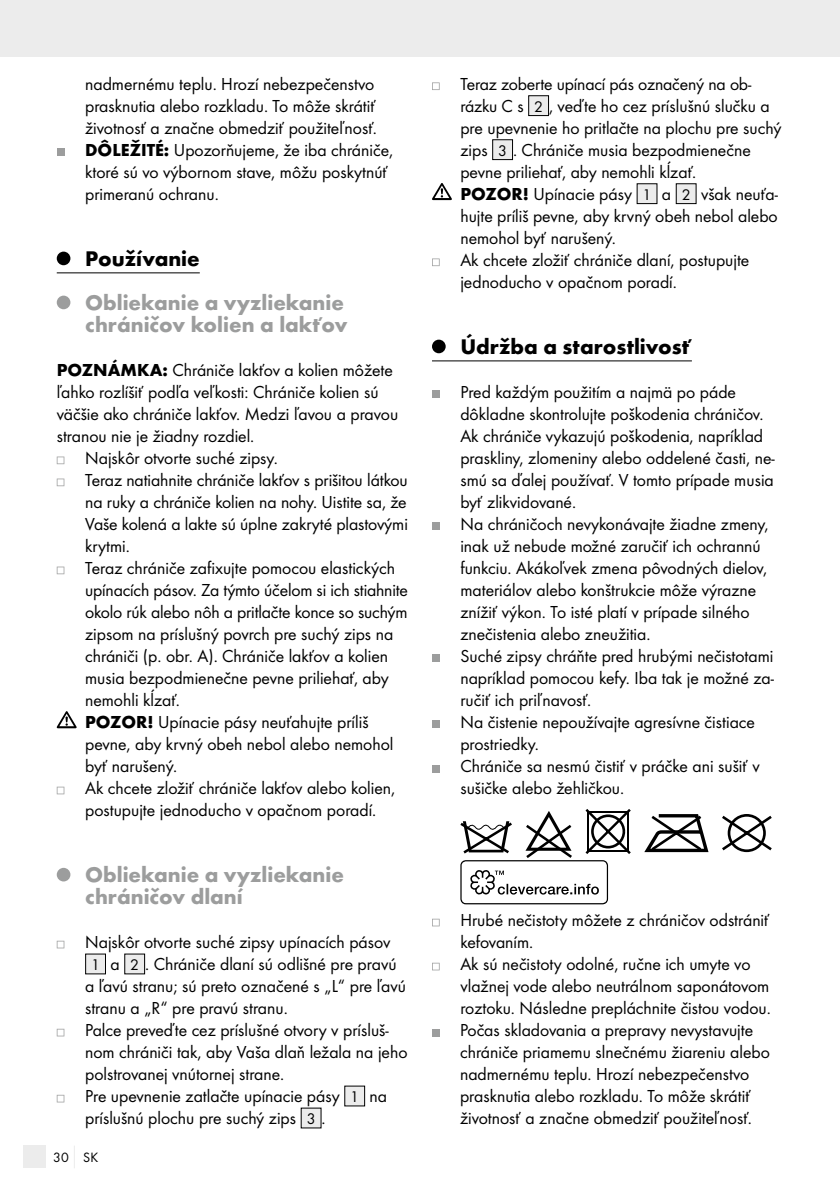
<style>
.page{position:relative;width:840px;height:1191px;background:#fff}
.page>*{position:absolute;margin:0;border:0;box-sizing:border-box;transform-origin:0 0}
.t1{font:700 22px/22px "Futura";color:#9c9d9d}
.t2{font:700 22px "Futura";color:#000}
.t3{font:18px/22px "Futura Boo";color:#000}
.t4{font:14px "Futura Boo";color:#000}
.s1{font-family:"Futura";font-weight:700}
.s2{font-size:16px}
</style>
<div class="page">
<div style="left:0;top:0;width:839px;height:57px;background:#ececec"></div>
<div style="left:23px;top:1145px;width:22px;height:23px;background:#ececec"></div>
<svg style="left:74px;top:1146px;width:1px;height:22px"></svg>
<hr style="left:57px;top:272px;width:143px;height:1px;background:#000">
<div style="left:57px;top:148px;width:7px;height:8px;background:#9c9d9d"></div>
<div style="left:57px;top:252px;width:13px;height:13px;background:#000;border-radius:50%"></div>
<div style="left:57px;top:296px;width:13px;height:13px;background:#9c9d9d;border-radius:50%"></div>
<svg style="left:57px;top:456px;width:7px;height:8px"></svg>
<svg style="left:57px;top:478px;width:7px;height:8px"></svg>
<svg style="left:57px;top:566px;width:7px;height:8px"></svg>
<svg style="left:57px;top:711px;width:20px;height:17px"></svg>
<svg style="left:57px;top:786px;width:7px;height:8px"></svg>
<div style="left:57px;top:868px;width:13px;height:13px;background:#9c9d9d;border-radius:50%"></div>
<svg style="left:57px;top:940px;width:7px;height:8px"></svg>
<div style="left:86px;top:954px;width:19px;height:20px;background:#ececec"></div>
<div style="left:85px;top:953px;width:21px;height:21px;border:1px solid #000"></div>
<div style="left:125px;top:954px;width:19px;height:20px;background:#ececec"></div>
<div style="left:124px;top:953px;width:21px;height:21px;border:1px solid #000"></div>
<svg style="left:57px;top:1028px;width:7px;height:8px"></svg>
<svg style="left:57px;top:1094px;width:7px;height:8px"></svg>
<div style="left:344px;top:1086px;width:20px;height:20px;background:#ececec"></div>
<div style="left:301px;top:1108px;width:20px;height:20px;background:#ececec"></div>
<hr style="left:432px;top:360px;width:259px;height:1px;background:#000">
<svg style="left:432px;top:82px;width:7px;height:8px"></svg>
<div style="left:528px;top:96px;width:20px;height:20px;background:#ececec"></div>
<div style="left:528px;top:95px;width:20px;height:21px;border:1px solid #000"></div>
<div style="left:492px;top:140px;width:20px;height:20px;background:#ececec"></div>
<div style="left:492px;top:139px;width:20px;height:21px;border:1px solid #000"></div>
<svg style="left:432px;top:183px;width:19px;height:17px"></svg>
<div style="left:636px;top:184px;width:20px;height:20px;background:#ececec"></div>
<div style="left:636px;top:183px;width:21px;height:21px;border:1px solid #000"></div>
<div style="left:675px;top:184px;width:20px;height:20px;background:#ececec"></div>
<div style="left:675px;top:183px;width:21px;height:21px;border:1px solid #000"></div>
<svg style="left:432px;top:258px;width:7px;height:8px"></svg>
<div style="left:432px;top:340px;width:13px;height:13px;background:#000;border-radius:50%"></div>
<div style="left:432px;top:390px;width:7px;height:8px;background:#9c9d9d"></div>
<div style="left:432px;top:522px;width:7px;height:8px;background:#9c9d9d"></div>
<div style="left:432px;top:654px;width:7px;height:8px;background:#9c9d9d"></div>
<div style="left:432px;top:720px;width:7px;height:8px;background:#9c9d9d"></div>
<div style="left:432px;top:764px;width:7px;height:8px;background:#9c9d9d"></div>
<svg style="left:644px;top:814px;width:65px;height:39px"></svg>
<svg style="left:722px;top:814px;width:50px;height:39px"></svg>
<svg style="left:460px;top:809px;width:171px;height:95px"></svg>
<svg style="left:432px;top:918px;width:7px;height:8px"></svg>
<svg style="left:432px;top:962px;width:7px;height:8px"></svg>
<div style="left:432px;top:1028px;width:7px;height:8px;background:#9c9d9d"></div>
<p class="t3" style="left:85px;top:73px;width:309px">nadmernému teplu. Hrozí nebezpečenstvo prasknutia alebo rozkladu. To môže skrátiť životnosť a značne obmedziť použiteľnosť.<br><span class="s1">DÔLEŽITÉ:</span> Upozorňujeme, že iba chrániče, ktoré sú vo výbornom stave, môžu poskytnúť primeranú ochranu.</p>
<p class="t2" style="left:85px;top:245px;width:116px">Používanie</p>
<p class="t1" style="left:85px;top:291px;width:263px">Obliekanie a vyzliekanie chráničov kolien a lakťov</p>
<p class="t3" style="left:57px;top:359px;width:337px"><span class="s1">POZNÁMKA:</span> Chrániče lakťov a kolien môžete</p>
<p class="t3" style="left:57px;top:381px;width:323px">ľahko rozlíšiť podľa veľkosti: Chrániče kolien sú</p>
<p class="t3" style="left:57px;top:403px;width:343px">väčšie ako chrániče lakťov. Medzi ľavou a pravou</p>
<p class="t3" style="left:57px;top:425px;width:199px">stranou nie je žiadny rozdiel.</p>
<p class="t3" style="left:85px;top:447px;width:194px">Najskôr otvorte suché zipsy.</p>
<p class="t3" style="left:85px;top:469px;width:324px">Teraz natiahnite chrániče lakťov s prišitou látkou</p>
<p class="t3" style="left:85px;top:491px;width:323px">na ruky a chrániče kolien na nohy. Uistite sa, že</p>
<p class="t3" style="left:85px;top:513px;width:324px">Vaše kolená a lakte sú úplne zakryté plastovými</p>
<p class="t3" style="left:85px;top:535px;width:46px">krytmi.</p>
<p class="t3" style="left:85px;top:557px;width:311px">Teraz chrániče zafixujte pomocou elastických</p>
<p class="t3" style="left:85px;top:579px;width:324px">upínacích pásov. Za týmto účelom si ich stiahnite</p>
<p class="t3" style="left:85px;top:601px;width:324px">okolo rúk alebo nôh a pritlačte konce so suchým</p>
<p class="t3" style="left:85px;top:623px;width:309px">zipsom na príslušný povrch pre suchý zips na</p>
<p class="t3" style="left:85px;top:645px;width:304px">chrániči (p. obr. A). Chrániče lakťov a kolien</p>
<p class="t3" style="left:85px;top:667px;width:305px">musia bezpodmienečne pevne priliehať, aby</p>
<p class="t3" style="left:85px;top:689px;width:96px">nemohli kĺzať.</p>
<p class="t3" style="left:85px;top:711px;width:285px"><span class="s1">POZOR!</span> Upínacie pásy neuťahujte príliš</p>
<p class="t3" style="left:85px;top:733px;width:309px">pevne, aby krvný obeh nebol alebo nemohol</p>
<p class="t3" style="left:85px;top:755px;width:93px">byť narušený.</p>
<p class="t3" style="left:85px;top:777px;width:311px">Ak chcete zložiť chrániče lakťov alebo kolien,</p>
<p class="t3" style="left:85px;top:799px;width:292px">postupujte jednoducho v opačnom poradí.</p>
<p class="t1" style="left:85px;top:863px;width:260px">Obliekanie a vyzliekanie chráničov dlaní</p>
<p class="t3" style="left:85px;top:931px;width:306px">Najskôr otvorte suché zipsy upínacích pásov</p>
<p class="t3" style="left:91px;top:953px;width:307px"><span class="s2">1</span> a <span class="s2">2</span> . Chrániče dlaní sú odlišné pre pravú</p>
<p class="t3" style="left:85px;top:975px;width:322px">a ľavú stranu; sú preto označené s „L“ pre ľavú</p>
<p class="t3" style="left:85px;top:997px;width:204px">stranu a „R“ pre pravú stranu.</p>
<p class="t3" style="left:85px;top:1019px;width:305px">Palce preveďte cez príslušné otvory v prísluš-</p>
<p class="t3" style="left:85px;top:1041px;width:324px">nom chrániči tak, aby Vaša dlaň ležala na jeho</p>
<p class="t3" style="left:85px;top:1063px;width:200px">polstrovanej vnútornej strane.</p>
<p class="t3" style="left:85px;top:1085px;width:303px">Pre upevnenie zatlačte upínacie pásy <span class="s2">1</span> na</p>
<p class="t3" style="left:85px;top:1107px;width:242px">príslušnú plochu pre suchý zips <span class="s2">3</span> .</p>
<p class="t4" style="left:53px;top:1149px;width:46px">30 SK</p>
<p class="t3" style="left:460px;top:73px;width:322px">Teraz zoberte upínací pás označený na ob&shy;rázku C s <span class="s2">2</span> , veďte ho cez príslušnú slučku a pre upevnenie ho pritlačte na plochu pre suchý zips <span class="s2">3</span> . Chrániče musia bezpodmienečne pevne priliehať, aby nemohli kĺzať.<br><span class="s1">POZOR!</span> Upínacie pásy <span class="s2">1</span> a <span class="s2">2</span> však neuťa&shy;hujte príliš pevne, aby krvný obeh nebol alebo nemohol byť narušený.<br>Ak chcete zložiť chrániče dlaní, postupujte jednoducho v opačnom poradí.</p>
<p class="t2" style="left:460px;top:333px;width:233px">Údržba a starostlivosť</p>
<p class="t3" style="left:460px;top:381px;width:316px">Pred každým použitím a najmä po páde dôkladne skontrolujte poškodenia chráničov.<br>Ak chrániče vykazujú poškodenia, napríklad praskliny, zlomeniny alebo oddelené časti, ne&shy;smú sa ďalej používať. V tomto prípade musia byť zlikvidované.<br>Na chráničoch nevykonávajte žiadne zmeny, inak už nebude možné zaručiť ich ochrannú funkciu. Akákoľvek zmena pôvodných dielov, materiálov alebo konštrukcie môže výrazne znížiť výkon. To isté platí v prípade silného znečistenia alebo zneužitia.<br>Suché zipsy chráňte pred hrubými nečistotami napríklad pomocou kefy. Iba tak je možné za&shy;ručiť ich priľnavosť.<br>Na čistenie nepoužívajte agresívne čistiace prostriedky.<br>Chrániče sa nesmú čistiť v práčke ani sušiť v sušičke alebo žehličkou.</p>
<p class="t3" style="left:460px;top:909px;width:312px">Hrubé nečistoty môžete z chráničov odstrániť kefovaním.<br>Ak sú nečistoty odolné, ručne ich umyte vo vlažnej vode alebo neutrálnom saponátovom roztoku. Následne prepláchnite čistou vodou.<br>Počas skladovania a prepravy nevystavujte chrániče priamemu slnečnému žiareniu alebo nadmernému teplu. Hrozí nebezpečenstvo prasknutia alebo rozkladu. To môže skrátiť životnosť a značne obmedziť použiteľnosť.</p>
</div>
